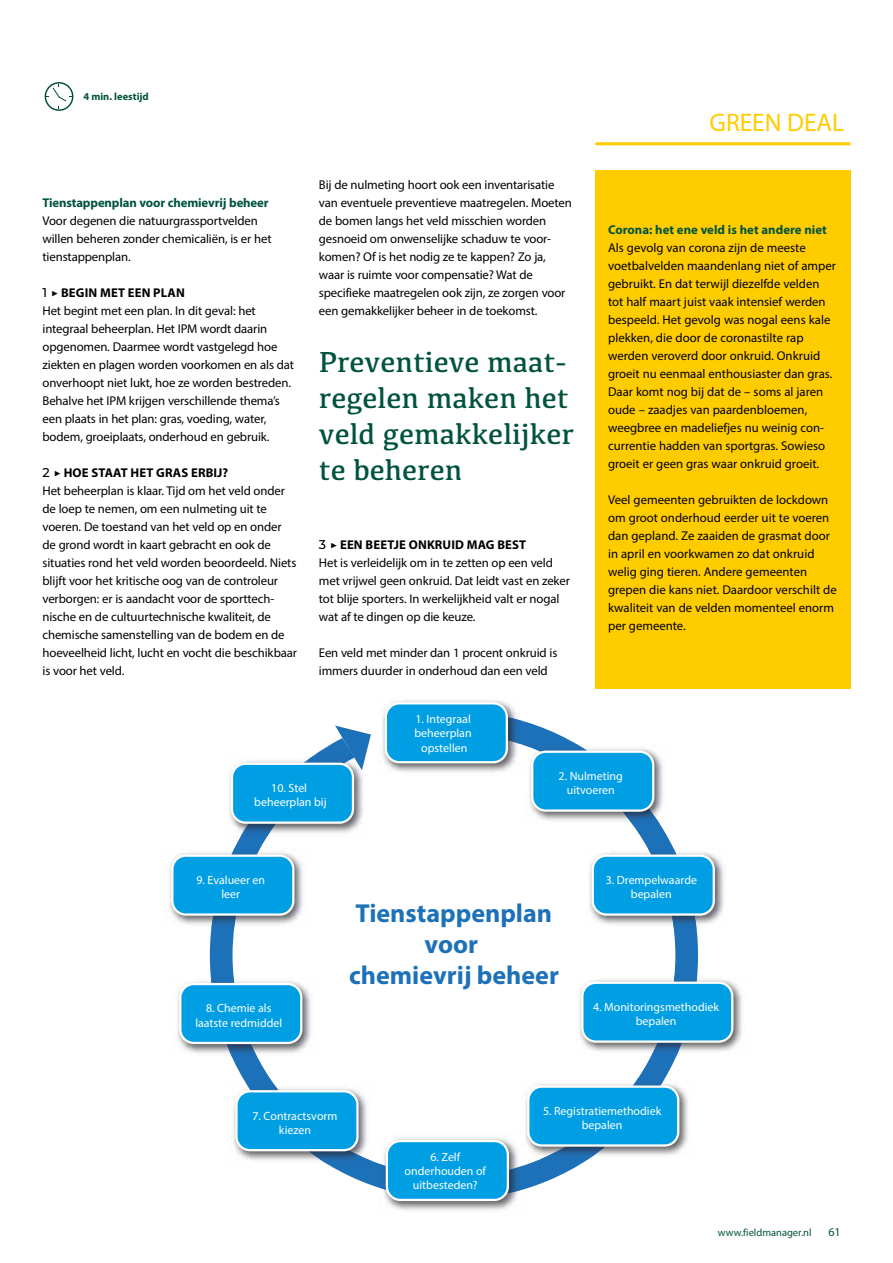
<style>
.page{position:relative;width:893px;height:1263px;background:#fff}
.page>*{position:absolute;margin:0;border:0;box-sizing:border-box;transform-origin:0 0}
.t1{font:30px/36px "Kefa";color:#00533d}
.t2{font:700 26.1px/31.3px "Myriad Pro";color:#1d71b8;text-align:center}
.t3{font:25.5px "Myriad Pro";color:#fc0}
.t4{font:12.75px/18px "Myriad Pro";letter-spacing:-.01em;color:#000}
.t5{font:700 12.75px "Myriad Pro";letter-spacing:-.01em;color:#00533d}
.t6{font:12px/14.4px "Myriad Pro";color:#fff;text-align:center}
.t7{font:12px "Myriad Pro";color:#00533d}
.t8{font:10.5px "Myriad Pro";color:#00533d}
.t9{font:700 10.5px "Myriad Pro";color:#00533d}
.s1{font-family:"Montserrat";font-weight:500}
.s2{font-weight:700}
</style>
<div class="page">
<hr style="left:595px;top:142px;width:255px;height:3px;background:#fc0">
<svg style="left:45px;top:82px;width:28px;height:29px"></svg>
<div style="left:595px;top:170px;width:255px;height:519px;background:#fc0"></div>
<svg style="left:210px;top:720px;width:488px;height:470px"></svg>
<img style="left:378px;top:700px;width:143px;height:76px">
<img style="left:508px;top:711px;width:13px;height:33px">
<svg style="left:385px;top:702px;width:123px;height:61px;background:#1da9e4"></svg>
<img style="left:379px;top:1133px;width:143px;height:77px">
<img style="left:379px;top:1164px;width:143px;height:35px">
<svg style="left:386px;top:1140px;width:123px;height:61px;background:#1da9e4"></svg>
<img style="left:660px;top:744px;width:7px;height:81px">
<img style="left:524px;top:744px;width:136px;height:81px">
<svg style="left:531px;top:750px;width:123px;height:62px;background:#1fa9e4"></svg>
<img style="left:585px;top:848px;width:139px;height:80px">
<img style="left:648px;top:848px;width:49px;height:80px">
<svg style="left:592px;top:854px;width:123px;height:62px;background:#1fa9e4"></svg>
<img style="left:229px;top:1084px;width:17px;height:80px">
<img style="left:246px;top:1084px;width:126px;height:80px">
<svg style="left:235px;top:1090px;width:124px;height:61px;background:#1ea9e4"></svg>
<img style="left:177px;top:976px;width:138px;height:81px">
<img style="left:211px;top:976px;width:46px;height:81px">
<svg style="left:179px;top:983px;width:123px;height:61px;background:#1da9e5"></svg>
<img style="left:169px;top:848px;width:139px;height:80px">
<img style="left:211px;top:848px;width:49px;height:80px">
<svg style="left:171px;top:854px;width:123px;height:62px;background:#20a9e4"></svg>
<img style="left:224px;top:756px;width:143px;height:81px">
<img style="left:240px;top:824px;width:115px;height:13px">
<img style="left:575px;top:975px;width:167px;height:81px">
<img style="left:651px;top:975px;width:46px;height:81px">
<svg style="left:581px;top:981px;width:152px;height:62px;background:#1ea9e4"></svg>
<img style="left:521px;top:1079px;width:171px;height:80px">
<img style="left:539px;top:1079px;width:126px;height:6px">
<svg style="left:521px;top:1085px;width:158px;height:74px;background:#3aaddf"></svg>
<svg style="left:231px;top:725px;width:140px;height:99px"></svg>
<p class="t9" style="left:83px;top:90px;width:67px">4 min. leestijd</p>
<p class="t5" style="left:43px;top:194px;width:228px">Tienstappenplan voor chemievrij beheer</p>
<p class="t4" style="left:43px;top:212px;width:231px">Voor degenen die natuurgrassportvelden willen beheren zonder chemicaliën, is er het tienstappenplan.</p>
<p class="t4" style="left:43px;top:284px;width:253px"><span class="s1">1 ▶</span> <span class="s2">BEGIN MET EEN PLAN<br></span>Het begint met een plan. In dit geval: het integraal beheerplan. Het IPM wordt daarin opgenomen. Daarmee wordt vastgelegd hoe ziekten en plagen worden voorkomen en als dat onverhoopt niet lukt, hoe ze worden bestreden.<br>Behalve het IPM krijgen verschillende thema’s een plaats in het plan: gras, voeding, water, bodem, groeiplaats, onderhoud en gebruik.</p>
<p class="t4" style="left:43px;top:464px;width:256px"><span class="s1">2 ▶</span> <span class="s2">HOE STAAT HET GRAS ERBIJ?<br></span>Het beheerplan is klaar. Tijd om het veld onder de loep te nemen, om een nulmeting uit te voeren. De toestand van het veld op en onder de grond wordt in kaart gebracht en ook de situaties rond het veld worden beoordeeld. Niets blijft voor het kritische oog van de controleur verborgen: er is aandacht voor de sporttech&shy;nische en de cultuurtechnische kwaliteit, de chemische samenstelling van de bodem en de hoeveelheid licht, lucht en vocht die beschikbaar is voor het veld.</p>
<p class="t4" style="left:319px;top:176px;width:254px">Bij de nulmeting hoort ook een inventarisatie van eventuele preventieve maatregelen. Moeten de bomen langs het veld misschien worden gesnoeid om onwenselijke schaduw te voor&shy;komen? Of is het nodig ze te kappen? Zo ja, waar is ruimte voor compensatie? Wat de specifieke maatregelen ook zijn, ze zorgen voor een gemakkelijker beheer in de toekomst.</p>
<h1 class="t1" style="left:319px;top:343px;width:257px">Preventieve maat&shy;regelen maken het veld gemakkelijker te beheren</h1>
<p class="t4" style="left:319px;top:536px;width:252px"><span class="s1">3 ▶</span> <span class="s2">EEN BEETJE ONKRUID MAG BEST<br></span>Het is verleidelijk om in te zetten op een veld met vrijwel geen onkruid. Dat leidt vast en zeker tot blije sporters. In werkelijkheid valt er nogal wat af te dingen op die keuze.</p>
<p class="t4" style="left:319px;top:644px;width:240px">Een veld met minder dan 1 procent onkruid is immers duurder in onderhoud dan een veld</p>
<p class="t6" style="left:414px;top:712px;width:59px">1. Integraal beheerplan opstellen</p>
<h3 class="t3" style="left:709px;top:107px;width:136px">GREEN DEAL</h3>
<p class="t5" style="left:608px;top:221px;width:220px">Corona: het ene veld is het andere niet</p>
<p class="t4" style="left:608px;top:239px;width:229px">Als gevolg van corona zijn de meeste voetbalvelden maandenlang niet of amper gebruikt. En dat terwijl diezelfde velden tot half maart juist vaak intensief werden bespeeld. Het gevolg was nogal eens kale plekken, die door de coronastilte rap werden veroverd door onkruid. Onkruid groeit nu eenmaal enthousiaster dan gras.<br>Daar komt nog bij dat de – soms al jaren oude – zaadjes van paardenbloemen, weegbree en madeliefjes nu weinig con&shy;currentie hadden van sportgras. Sowieso groeit er geen gras waar onkruid groeit.</p>
<p class="t4" style="left:608px;top:491px;width:230px">Veel gemeenten gebruikten de lockdown om groot onderhoud eerder uit te voeren dan gepland. Ze zaaiden de grasmat door in april en voorkwamen zo dat onkruid welig ging tieren. Andere gemeenten grepen die kans niet. Daardoor verschilt de kwaliteit van de velden momenteel enorm per gemeente.</p>
<p class="t6" style="left:254px;top:781px;width:74px">10. Stel beheerplan bij</p>
<p class="t6" style="left:559px;top:768px;width:66px">2. Nulmeting uitvoeren</p>
<p class="t6" style="left:196px;top:872px;width:70px">9. Evalueer en leer</p>
<p class="t6" style="left:195px;top:1001px;width:88px">8. Chemie als laatste redmiddel</p>
<h2 class="t2" style="left:349px;top:896px;width:211px">Tienstappenplan voor<br>chemievrij beheer</h2>
<p class="t6" style="left:606px;top:872px;width:93px">3. Drempelwaarde bepalen</p>
<p class="t6" style="left:593px;top:999px;width:128px">4. Monitoringsmethodiek bepalen</p>
<p class="t6" style="left:253px;top:1108px;width:86px">7. Contractsvorm kiezen</p>
<p class="t6" style="left:405px;top:1149px;width:83px">6. Zelf onderhouden of uitbesteden?</p>
<p class="t6" style="left:543px;top:1103px;width:120px">5. Registratiemethodiek bepalen</p>
<p class="t8" style="left:718px;top:1226px;width:95px">www.fieldmanager.nl</p>
<p class="t7" style="left:828px;top:1224px;width:14px">61</p>
</div>
